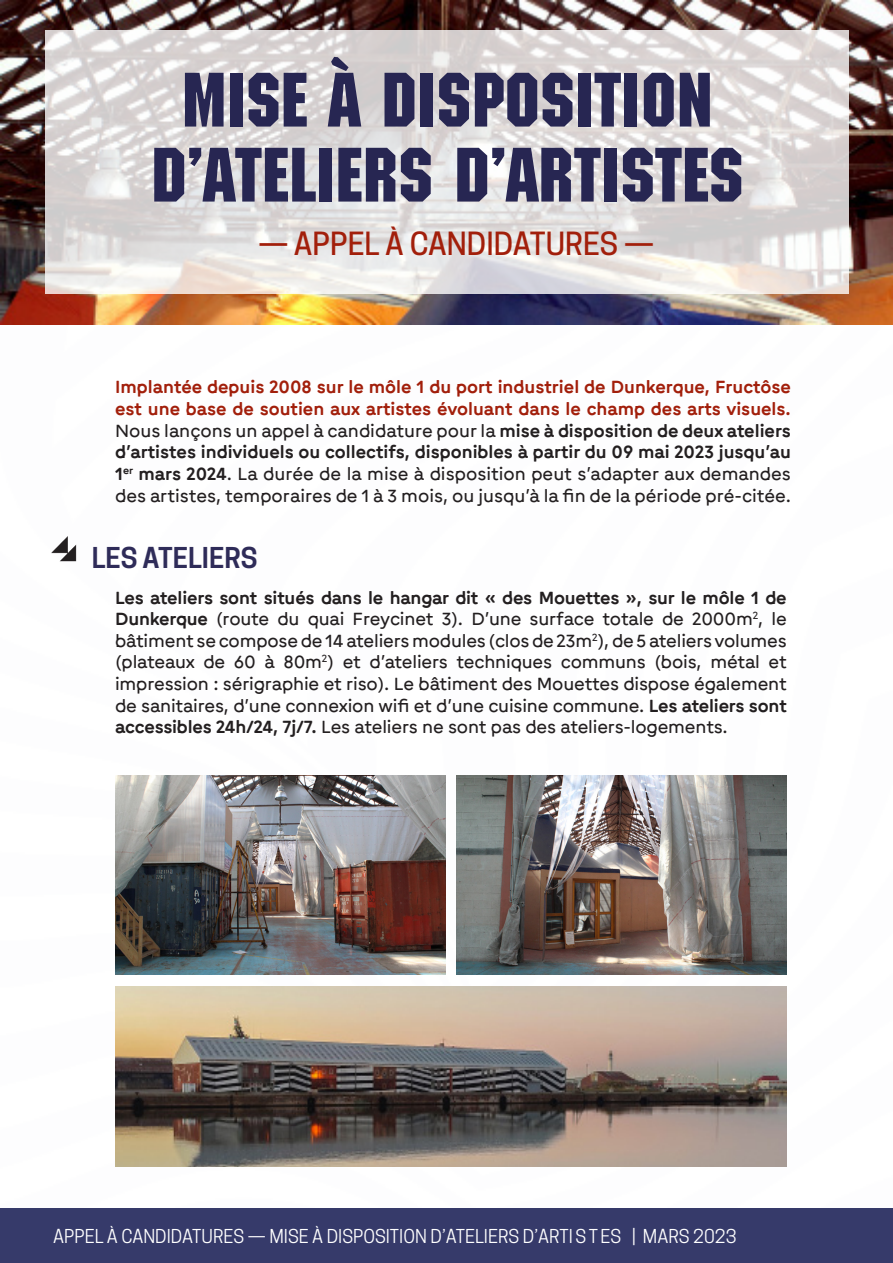
<style>
.page{position:relative;width:893px;height:1263px;background:#fff}
.page>*{position:absolute;margin:0;border:0;box-sizing:border-box;transform-origin:0 0}
.t1{font:75px "Machine Std";color:#272652}
.t2{font:500 30px "CHW";color:#a21f0b}
.t3{font:27px "CHW Semi";color:#2f2c59}
.t4{font:18px/21.6px "Round";letter-spacing:-.01em;color:#231f20;text-align:justify}
.t5{font:18px "CHW";color:#fff}
.s1{font-weight:500;color:#a21f0b}
.s2{font-weight:500}
</style>
<div class="page">
<img style="left:0;top:0;width:893px;height:325px">
<svg style="left:45px;top:30px;width:804px;height:263px"></svg>
<img style="left:115px;top:775px;width:331px;height:200px">
<img style="left:456px;top:775px;width:331px;height:200px">
<img style="left:51px;top:536px;width:26px;height:26px">
<img style="left:115px;top:986px;width:672px;height:180px">
<div style="left:0;top:1209px;width:893px;height:54px;background:#363a6a"></div>
<p class="t1" style="left:182px;top:57px;width:532px">MISE À DISPOSITION</p>
<p class="t1" style="left:151px;top:132px;width:594px">D’ATELIERS D’ARTISTES</p>
<p class="t2" style="left:258px;top:226px;width:397px">— APPEL À CANDIDATURES —</p>
<p class="t4" style="left:115px;top:376px;width:677px"><span class="s1">Implantée depuis 2008 sur le môle 1 du port industriel de Dunkerque, Fructôse est une base de soutien aux artistes évoluant dans le champ des arts visuels.<br></span>Nous lançons un appel à candidature pour la <span class="s2">mise à disposition de deux ateliers d’artistes individuels ou collectifs, disponibles à partir du 09 mai 2023 jusqu’au 1</span><sup>er</sup> <span class="s2">mars 2024</span>. La durée de la mise à disposition peut s’adapter aux demandes des artistes, temporaires de 1 à 3 mois, ou jusqu’à la fin de la période pré-citée.</p>
<p class="t3" style="left:92px;top:542px;width:167px">LES ATELIERS</p>
<p class="t4" style="left:115px;top:586px;width:673px"><span class="s2">Les ateliers sont situés dans le hangar dit « des Mouettes », sur le môle 1 de Dunkerque</span> (route du quai Freycinet 3). D’une surface totale de 2000m<sup>2</sup>, le bâtiment se compose de 14 ateliers modules (clos de 23m<sup>2</sup>), de 5 ateliers volumes (plateaux de 60 à 80m<sup>2</sup>) et d’ateliers techniques communs (bois, métal et impression : sérigraphie et riso). Le bâtiment des Mouettes dispose également de sanitaires, d’une connexion wifi et d’une cuisine commune. <span class="s2">Les ateliers sont accessibles 24h/24, 7j/7.</span> Les ateliers ne sont pas des ateliers-logements.</p>
<p class="t5" style="left:53px;top:1225px;width:685px">APPEL À CANDIDATURES — MISE À DISPOSITION D’ATELIERS D’ARTI S T ES | MARS 2023</p>
</div>
